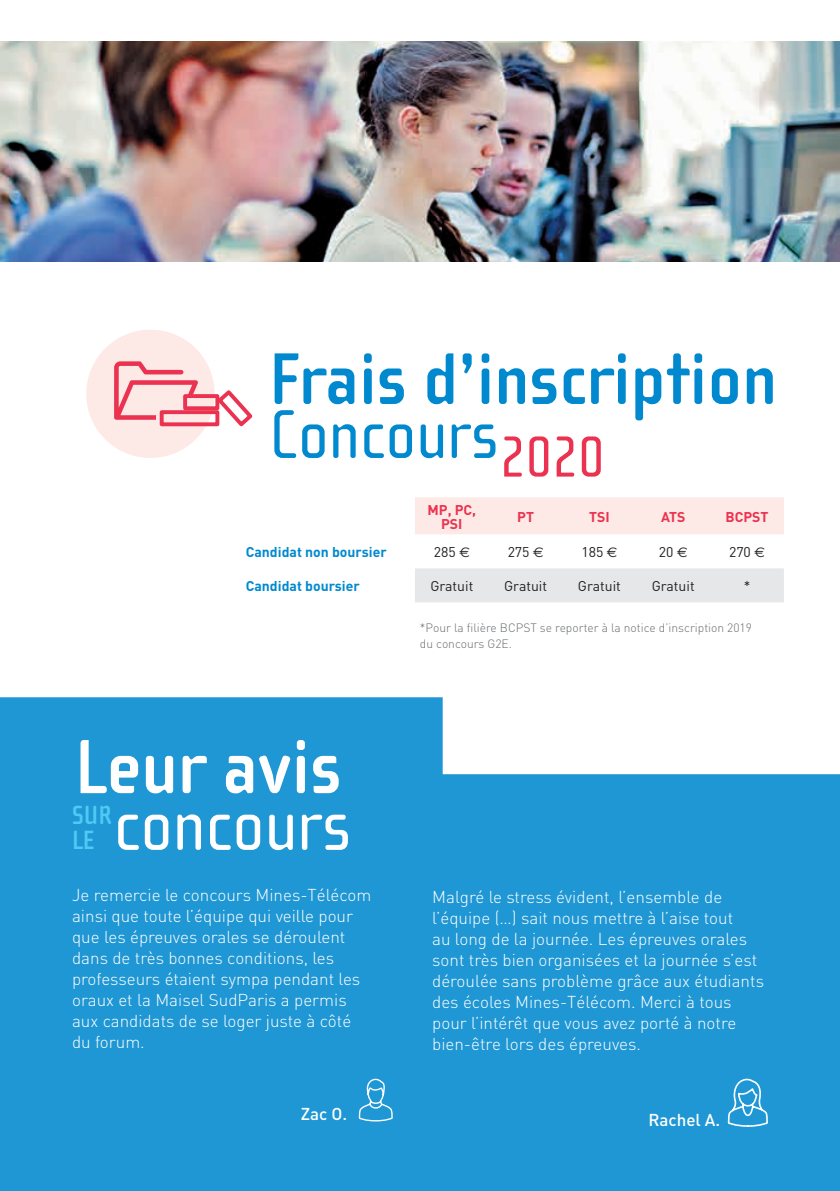
<style>
.page{position:relative;width:840px;height:1191px;background:#fff}
.page>*{position:absolute;margin:0;border:0;box-sizing:border-box;transform-origin:0 0}
.t1{font:700 78.6px "Cholla Sans";color:#fff}
.t2{font:700 74.8px "Cholla Sans";color:#0089cf}
.t3{font:74.2px "Cholla Sans";color:#fff}
.t4{font:70.6px "Cholla Sans";color:#0089cf}
.t5{font:59.4px "Cholla Sans";color:#eb3250}
.t6{font:700 27px "Cholla Sans";color:#4ecaf4}
.t7{font:300 17px/21px "DIN";color:#fff}
.t8{font:500 17px "DIN";color:#fff}
.t9{font:14px "DIN";color:#231f20}
.t10{font:700 14px "DIN";color:#0089cf}
.t11{font:700 14px/14px "DIN";color:#eb3250;text-align:center}
.t12{font:300 12px/16px "DIN";color:#666b6e}
.s1{font-family:"Euro Sans"}
</style>
<div class="page">
<img style="left:0;top:41px;width:839px;height:220px">
<svg style="left:0;top:697px;width:839px;height:494px;background:#2f9ed7"></svg>
<svg style="left:726px;top:1079px;width:42px;height:48px;background:#4aabdc"></svg>
<svg style="left:357px;top:1076px;width:36px;height:46px;background:#40a6da"></svg>
<div style="left:86px;top:330px;width:128px;height:128px;background:#fde9e5;border-radius:50%"></div>
<svg style="left:114px;top:361px;width:84px;height:59px"></svg>
<div style="left:160px;top:410px;width:59px;height:16px;border:4px solid #eb3250"></div>
<div style="left:183px;top:394px;width:36px;height:16px;border:4px solid #eb3250"></div>
<svg style="left:214px;top:388px;width:39px;height:39px"></svg>
<div style="left:415px;top:497px;width:368px;height:37px;background:#fde9e5"></div>
<div style="left:415px;top:568px;width:368px;height:34px;background:#e6e7e9"></div>
<p class="t2" style="left:269px;top:338px;width:509px">Frais d’inscription</p>
<p class="t4" style="left:269px;top:396px;width:231px">Concours</p>
<p class="t5" style="left:499px;top:424px;width:106px">2020</p>
<p class="t11" style="left:427px;top:502px;width:50px">MP, PC,<br>PSI</p>
<p class="t11" style="left:517px;top:509px;width:18px">PT</p>
<p class="t11" style="left:588px;top:509px;width:22px">TSI</p>
<p class="t11" style="left:660px;top:509px;width:26px">ATS</p>
<p class="t11" style="left:725px;top:509px;width:44px">BCPST</p>
<p class="t10" style="left:245px;top:543px;width:142px">Candidat non boursier</p>
<p class="t9" style="left:433px;top:543px;width:37px">285 <span class="s1">€</span></p>
<p class="t9" style="left:507px;top:543px;width:37px">275 <span class="s1">€</span></p>
<p class="t9" style="left:581px;top:543px;width:37px">185 <span class="s1">€</span></p>
<p class="t9" style="left:658px;top:543px;width:30px">20 <span class="s1">€</span></p>
<p class="t9" style="left:728px;top:543px;width:37px">270 <span class="s1">€</span></p>
<p class="t10" style="left:245px;top:577px;width:115px">Candidat boursier</p>
<p class="t9" style="left:430px;top:577px;width:44px">Gratuit</p>
<p class="t9" style="left:504px;top:577px;width:44px">Gratuit</p>
<p class="t9" style="left:577px;top:577px;width:44px">Gratuit</p>
<p class="t9" style="left:651px;top:577px;width:44px">Gratuit</p>
<p class="t9" style="left:743px;top:577px;width:8px">*</p>
<p class="t12" style="left:420px;top:619px;width:333px">*Pour la filière BCPST se reporter à la notice d’inscription 2019 du concours G2E.</p>
<p class="t1" style="left:75px;top:724px;width:268px">Leur avis</p>
<p class="t3" style="left:114px;top:784px;width:239px">concours</p>
<p class="t6" style="left:72px;top:800px;width:41px">SUR</p>
<p class="t6" style="left:72px;top:825px;width:24px">LE</p>
<p class="t7" style="left:72px;top:884px;width:301px">Je remercie le concours Mines-Télécom ainsi que toute l’équipe qui veille pour que les épreuves orales se déroulent dans de très bonnes conditions, les professeurs étaient sympa pendant les oraux et la Maisel SudParis a permis aux candidats de se loger juste à côté du forum.</p>
<p class="t8" style="left:300px;top:1103px;width:48px">Zac O.</p>
<p class="t7" style="left:432px;top:886px;width:333px">Malgré le stress évident, l’ensemble de l’équipe (…) sait nous mettre à l’aise tout<br>au long de la journée. Les épreuves orales sont très bien organisées et la journée s’est déroulée sans problème grâce aux étudiants des écoles Mines-Télécom. Merci à tous pour l’intérêt que vous avez porté à notre bien-être lors des épreuves.</p>
<p class="t8" style="left:648px;top:1108px;width:73px">Rachel A.</p>
</div>
